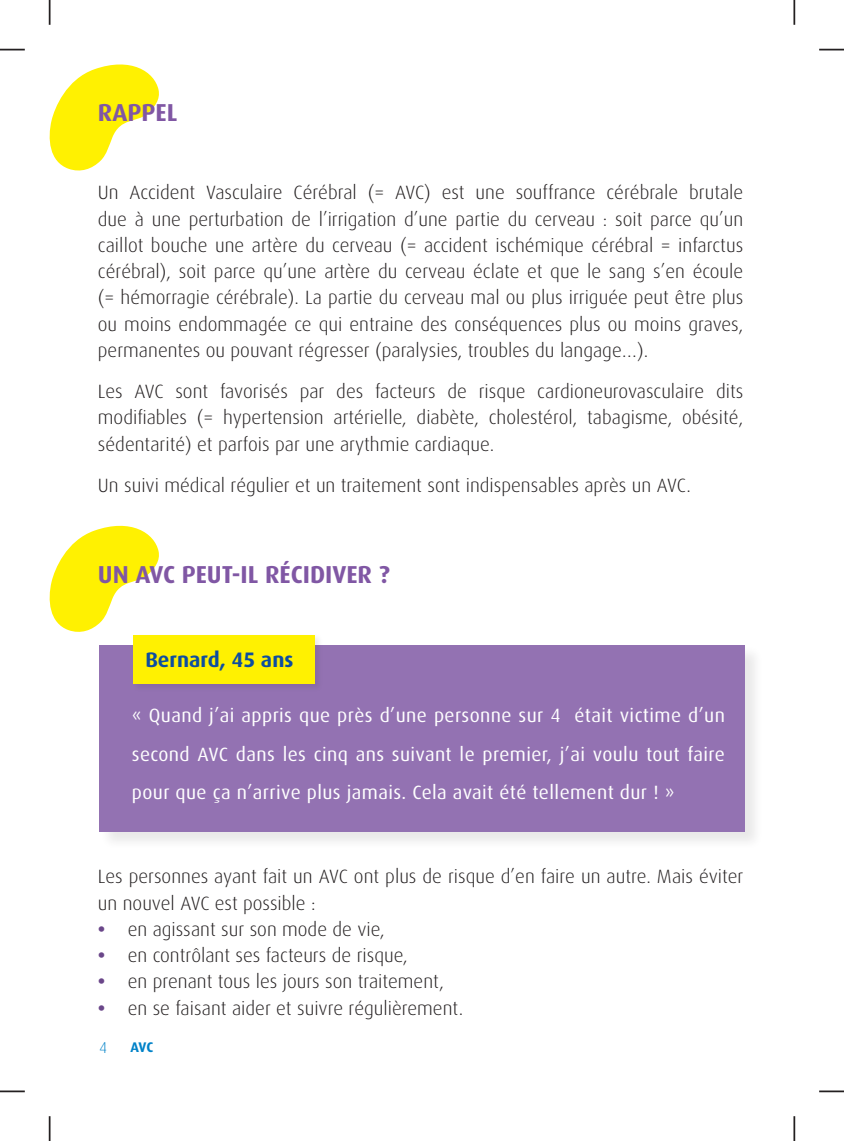
<style>
.page{position:relative;width:844px;height:1141px;background:#fff}
.page>*{position:absolute;margin:0;border:0;box-sizing:border-box;transform-origin:0 0}
.t1{font:700 24.5px "Dax";color:#8057a4}
.t2{font:700 21px "Dax";color:#0d4da1}
.t3{font:300 19.25px/26.2px "Dax";color:#231f20;text-align:justify}
.t4{font:19.25px/38.5px "Dax";letter-spacing:.02em;color:#fff;text-align:justify}
.t5{font:300 15.75px "Dax";color:#0082c8}
.t6{font:700 14px "Dax";color:#0082c8}
.s1{font-weight:700;color:#6a4689}
</style>
<div class="page">
<svg style="left:49px;top:64px;width:110px;height:107px"></svg>
<div style="left:100px;top:645px;width:664px;height:205px;background:#231f20;opacity:.1"></div>
<div style="left:99px;top:645px;width:645px;height:186px;background:#9372b2"></div>
<div style="left:131px;top:633px;width:192px;height:60px;background:#231f20;opacity:.1"></div>
<div style="left:133px;top:635px;width:181px;height:49px;background:#fff101"></div>
<svg style="left:49px;top:525px;width:112px;height:109px"></svg>
<svg style="left:0;top:49px;width:25px;height:1px"></svg>
<svg style="left:49px;top:0;width:1px;height:25px"></svg>
<svg style="left:819px;top:49px;width:24px;height:1px"></svg>
<hr style="left:793px;top:0;width:2px;height:25px;background:#231f20">
<hr style="left:0;top:1090px;width:25px;height:2px;background:#231f20">
<svg style="left:49px;top:1116px;width:1px;height:25px"></svg>
<hr style="left:819px;top:1090px;width:24px;height:2px;background:#231f20">
<hr style="left:793px;top:1116px;width:2px;height:25px;background:#231f20">
<p class="t1" style="left:98px;top:99px;width:81px">RAPPEL</p>
<p class="t3" style="left:98px;top:180px;width:646px">Un Accident Vasculaire Cérébral (= AVC) est une souffrance cérébrale brutale due à une perturbation de l’irrigation d’une partie du cerveau : soit parce qu’un caillot bouche une artère du cerveau (= accident ischémique cérébral = infarctus cérébral), soit parce qu’une artère du cerveau éclate et que le sang s’en écoule (= hémorragie cérébrale). La partie du cerveau mal ou plus irriguée peut être plus ou moins endommagée ce qui entraine des conséquences plus ou moins graves, permanentes ou pouvant régresser (paralysies, troubles du langage…).</p>
<p class="t3" style="left:98px;top:378px;width:646px">Les AVC sont favorisés par des facteurs de risque cardioneurovasculaire dits modifiables (= hypertension artérielle, diabète, cholestérol, tabagisme, obésité, sédentarité) et parfois par une arythmie cardiaque.</p>
<p class="t3" style="left:98px;top:472px;width:594px">Un suivi médical régulier et un traitement sont indispensables après un AVC.</p>
<p class="t1" style="left:98px;top:560px;width:293px">UN AVC PEUT-IL RÉCIDIVER ?</p>
<p class="t2" style="left:145px;top:648px;width:149px">Bernard, 45 ans</p>
<p class="t4" style="left:132px;top:696px;width:594px">« Quand j’ai appris que près d’une personne sur 4 était victime d’un second AVC dans les cinq ans suivant le premier, j’ai voulu tout faire pour que ça n’arrive plus jamais. Cela avait été tellement dur ! »</p>
<p class="t3" style="left:98px;top:864px;width:646px">Les personnes ayant fait un AVC ont plus de risque d’en faire un autre. Mais éviter un nouvel AVC est possible :</p>
<p class="t3" style="left:98px;top:916px;width:288px"><span class="s1">•</span> en agissant sur son mode de vie,</p>
<p class="t3" style="left:98px;top:943px;width:311px"><span class="s1">•</span> en contrôlant ses facteurs de risque,</p>
<p class="t3" style="left:98px;top:969px;width:347px"><span class="s1">•</span> en prenant tous les jours son traitement,</p>
<p class="t3" style="left:98px;top:995px;width:367px"><span class="s1">•</span> en se faisant aider et suivre régulièrement.</p>
<p class="t5" style="left:99px;top:1039px;width:10px">4</p>
<p class="t6" style="left:130px;top:1039px;width:24px">AVC</p>
</div>
